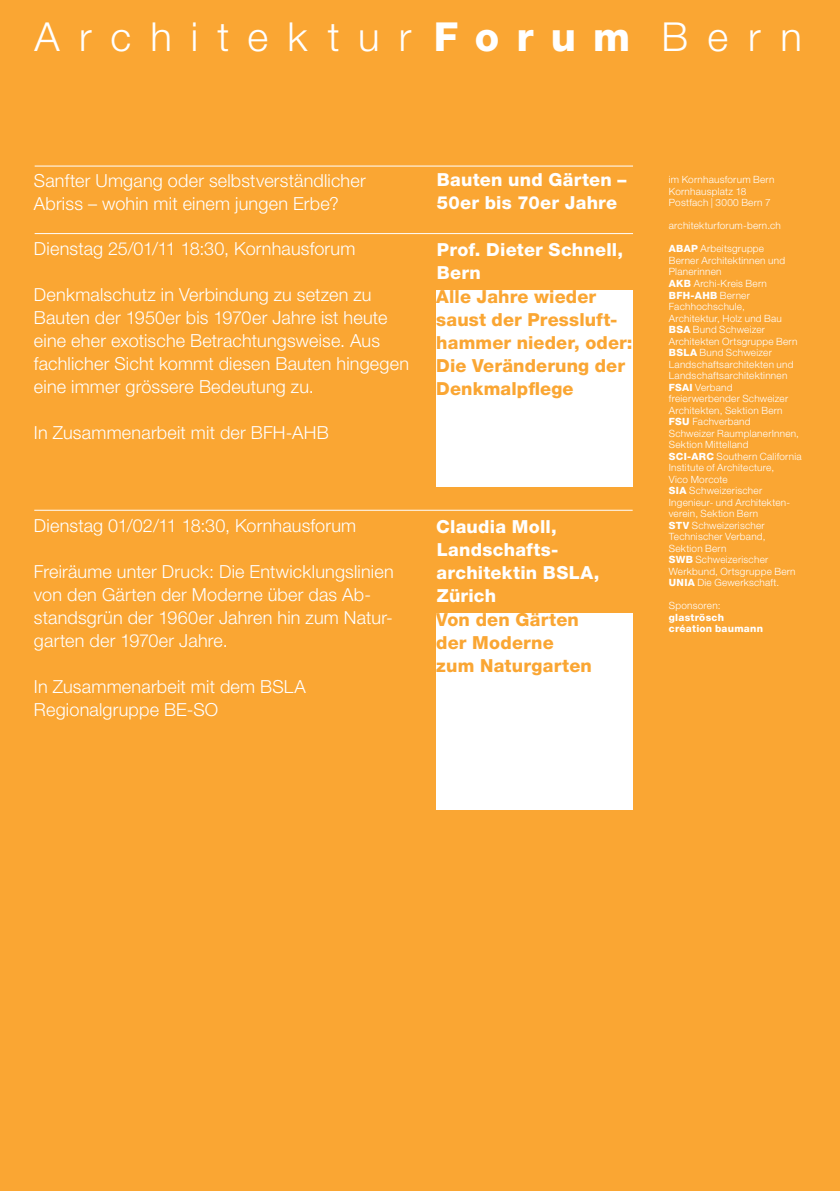
<style>
.page{position:relative;width:840px;height:1191px;background:#fff}
.page>*{position:absolute;margin:0;border:0;box-sizing:border-box;transform-origin:0 0}
.t1{font:300 40px "Helvetica Neue LT Std";letter-spacing:.48em;color:#fff}
.t2{font:300 18px/23px "Helvetica Neue LT Std";letter-spacing:.01em;color:#fff}
.t3{font:800 18px/23px "Helvetica Neue LT Std";letter-spacing:.01em;color:#faa633}
.t4{font:800 18px/23px "Helvetica Neue LT Std";letter-spacing:.015em;color:#fff}
.t5{font:300 10px/11.6px "Helvetica Neue LT Std";letter-spacing:.025em;color:#fff}
.t6{font:800 10px/11.6px "Helvetica Neue LT Std";letter-spacing:.025em;color:#fff}
.s1{font-weight:800}
</style>
<div class="page">
<div style="left:0;top:0;width:839px;height:1191px;background:#faa633"></div>
<hr style="left:35px;top:166px;width:597px;height:1px;background:#fff">
<hr style="left:35px;top:233px;width:597px;height:1px;background:#fff">
<div style="left:436px;top:290px;width:197px;height:196px;background:#fff"></div>
<hr style="left:34px;top:510px;width:598px;height:1px;background:#fff">
<div style="left:436px;top:613px;width:196px;height:197px;background:#fff"></div>
<h1 class="t1" style="left:35px;top:12px;width:768px">Architektur<span class="s1">Forum</span> Bern</h1>
<h2 class="t2" style="left:34px;top:168px;width:333px">Sanfter Umgang oder selbstverständlicher<br>Abriss – wohin mit einem jungen Erbe?</h2>
<h2 class="t2" style="left:34px;top:237px;width:323px">Dienstag 25/01/11 18:30, Kornhausforum</h2>
<h2 class="t2" style="left:34px;top:283px;width:376px">Denkmalschutz in Verbindung zu setzen zu Bauten der 1950er bis 1970er Jahre ist heute eine eher exotische Betrachtungsweise. Aus fachlicher Sicht kommt diesen Bauten hingegen eine immer grössere Bedeutung zu.</h2>
<h2 class="t2" style="left:34px;top:421px;width:296px">In Zusammenarbeit mit der BFH-AHB</h2>
<h2 class="t4" style="left:436px;top:168px;width:191px">Bauten und Gärten –<br>50er bis 70er Jahre</h2>
<h2 class="t4" style="left:436px;top:238px;width:187px">Prof. Dieter Schnell,<br>Bern</h2>
<h2 class="t3" style="left:436px;top:285px;width:198px">Alle Jahre wieder saust der Pressluft&shy;hammer nieder, oder:<br>Die Veränderung der<br>Denkmalpflege</h2>
<h2 class="t2" style="left:34px;top:513px;width:323px">Dienstag 01/02/11 18:30, Kornhausforum</h2>
<h2 class="t2" style="left:34px;top:559px;width:361px">Freiräume unter Druck: Die Entwicklungslinien von den Gärten der Moderne über das Ab&shy;standsgrün der 1960er Jahren hin zum Natur&shy;garten der 1970er Jahre.</h2>
<h2 class="t2" style="left:34px;top:674px;width:273px">In Zusammenarbeit mit dem BSLA<br>Regionalgruppe BE-SO</h2>
<h2 class="t4" style="left:436px;top:515px;width:165px">Claudia Moll,<br>Landschafts&shy;architektin BSLA,<br>Zürich</h2>
<h2 class="t3" style="left:436px;top:608px;width:157px">Von den Gärten der Moderne zum Naturgarten</h2>
<p class="t5" style="left:668px;top:174px;width:107px">im Kornhausforum Bern<br>Kornhausplatz 18<br>Postfach | 3000 Bern 7</p>
<p class="t5" style="left:668px;top:220px;width:113px">architekturforum-bern.ch</p>
<p class="t5" style="left:668px;top:243px;width:134px"><span class="s1">ABAP</span> Arbeitsgruppe<br>Berner Architektinnen und<br>Planerinnen<br><span class="s1">AKB</span> Archi-Kreis Bern<br><span class="s1">BFH-AHB</span> Berner<br>Fachhochschule,<br>Architektur, Holz und Bau<br><span class="s1">BSA</span> Bund Schweizer<br>Architekten Ortsgruppe Bern<br><span class="s1">BSLA</span> Bund Schweizer<br>Landschaftsarchitekten und<br>Landschaftsarchitektinnen<br><span class="s1">FSAI</span> Verband freierwerbender Schweizer<br>Architekten, Sektion Bern<br><span class="s1">FSU</span> Fachverband<br>Schweizer RaumplanerInnen,<br>Sektion Mittelland<br><span class="s1">SCI-ARC</span> Southern California<br>Institute of Architecture,<br>Vico Morcote<br><span class="s1">SIA</span> Schweizerischer<br>Ingenieur- und Architekten&shy;verein, Sektion Bern<br><span class="s1">STV</span> Schweizerischer<br>Technischer Verband,<br>Sektion Bern<br><span class="s1">SWB</span> Schweizerischer<br>Werkbund, Ortsgruppe Bern<br><span class="s1">UNIA</span> Die Gewerkschaft.</p>
<p class="t5" style="left:668px;top:599px;width:53px">Sponsoren:</p>
<p class="t6" style="left:668px;top:611px;width:96px">glaströsch création baumann</p>
</div>
